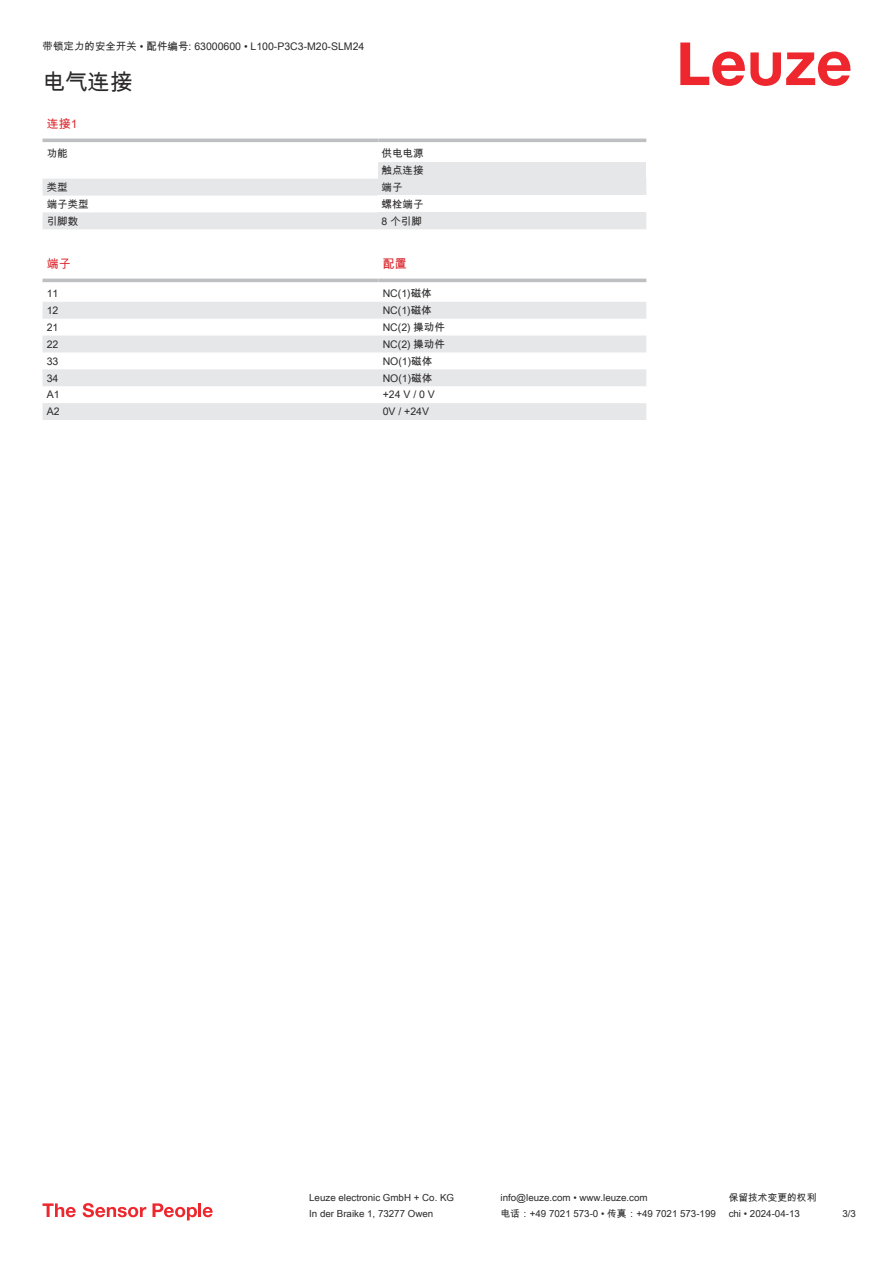
<style>
.page{position:relative;width:893px;height:1263px;background:#fff}
.page>*{position:absolute;margin:0;border:0;box-sizing:border-box;transform-origin:0 0}
.t1{font:22.5px "Arial Unicode MS";color:#2b292a}
.t2{font:12px "Arial Unicode MS";color:#db2a30}
.t3{font:10.5px/17px "Arial Unicode MS";color:#2b292a}
.t4{font:9.75px "Arial Unicode MS";color:#2b292a}
</style>
<div class="page">
<svg style="left:680px;top:43px;width:170px;height:43px"></svg>
<svg style="left:43px;top:138px;width:603px;height:1px"></svg>
<svg style="left:43px;top:179px;width:335px;height:50px"></svg>
<hr style="left:43px;top:139px;width:335px;height:3px;background:#bdbfc1">
<hr style="left:378px;top:139px;width:268px;height:3px;background:#bdbfc1">
<div style="left:378px;top:162px;width:268px;height:17px;background:#e6e7e9"></div>
<div style="left:378px;top:179px;width:268px;height:17px;background:#e6e7e9"></div>
<div style="left:378px;top:212px;width:268px;height:17px;background:#e6e7e9"></div>
<svg style="left:43px;top:278px;width:603px;height:5px"></svg>
<svg style="left:43px;top:302px;width:603px;height:118px;fill:#e6e7e9"></svg>
<hr style="left:43px;top:279px;width:335px;height:3px;background:#bdbfc1">
<hr style="left:378px;top:279px;width:268px;height:3px;background:#bdbfc1">
<svg style="left:43px;top:1203px;width:33px;height:14px"></svg>
<svg style="left:83px;top:1203px;width:63px;height:14px"></svg>
<svg style="left:153px;top:1203px;width:44px;height:17px"></svg>
<hr style="left:198px;top:1203px;width:3px;height:14px;background:#ed272d">
<svg style="left:203px;top:1207px;width:10px;height:10px"></svg>
<p class="t3" style="left:43px;top:38px;width:323px">带锁定力的安全开关 • 配件编号: 63000600 • L100-P3C3-M20-SLM24</p>
<h1 class="t1" style="left:43px;top:66px;width:91px">电气连接</h1>
<p class="t2" style="left:47px;top:115px;width:32px">连接1</p>
<p class="t3" style="left:47px;top:145px;width:22px">功能</p>
<p class="t3" style="left:382px;top:145px;width:43px">供电电源触点连接</p>
<p class="t3" style="left:47px;top:178px;width:22px">类型</p>
<p class="t3" style="left:382px;top:178px;width:22px">端子</p>
<p class="t3" style="left:47px;top:195px;width:43px">端子类型</p>
<p class="t3" style="left:382px;top:195px;width:43px">螺栓端子</p>
<p class="t3" style="left:47px;top:212px;width:33px">引脚数</p>
<p class="t3" style="left:382px;top:212px;width:42px">8 个引脚</p>
<p class="t2" style="left:47px;top:255px;width:25px">端子</p>
<p class="t2" style="left:383px;top:255px;width:25px">配置</p>
<p class="t3" style="left:47px;top:285px;width:13px">11</p>
<p class="t3" style="left:383px;top:285px;width:50px">NC(1)磁体</p>
<p class="t3" style="left:47px;top:302px;width:13px">12</p>
<p class="t3" style="left:383px;top:302px;width:50px">NC(1)磁体</p>
<p class="t3" style="left:47px;top:318px;width:13px">21</p>
<p class="t3" style="left:383px;top:318px;width:64px">NC(2) 操动件</p>
<p class="t3" style="left:47px;top:335px;width:13px">22</p>
<p class="t3" style="left:383px;top:335px;width:64px">NC(2) 操动件</p>
<p class="t3" style="left:47px;top:352px;width:13px">33</p>
<p class="t3" style="left:383px;top:352px;width:51px">NO(1)磁体</p>
<p class="t3" style="left:47px;top:369px;width:13px">34</p>
<p class="t3" style="left:383px;top:369px;width:51px">NO(1)磁体</p>
<p class="t3" style="left:47px;top:386px;width:14px">A1</p>
<p class="t3" style="left:383px;top:386px;width:54px">+24 V / 0 V</p>
<p class="t3" style="left:47px;top:403px;width:14px">A2</p>
<p class="t3" style="left:383px;top:403px;width:48px">0V / +24V</p>
<p class="t4" style="left:309px;top:1191px;width:146px">Leuze electronic GmbH + Co. KG</p>
<p class="t4" style="left:501px;top:1191px;width:149px">info@leuze.com • www.leuze.com</p>
<p class="t4" style="left:729px;top:1191px;width:89px">保留技术变更的权利</p>
<p class="t4" style="left:309px;top:1206px;width:126px">In der Braike 1, 73277 Owen</p>
<p class="t4" style="left:501px;top:1206px;width:217px">电话：+49 7021 573-0 • 传真：+49 7021 573-199</p>
<p class="t4" style="left:729px;top:1206px;width:73px">chi • 2024-04-13</p>
<p class="t4" style="left:842px;top:1206px;width:15px">3/3</p>
</div>
